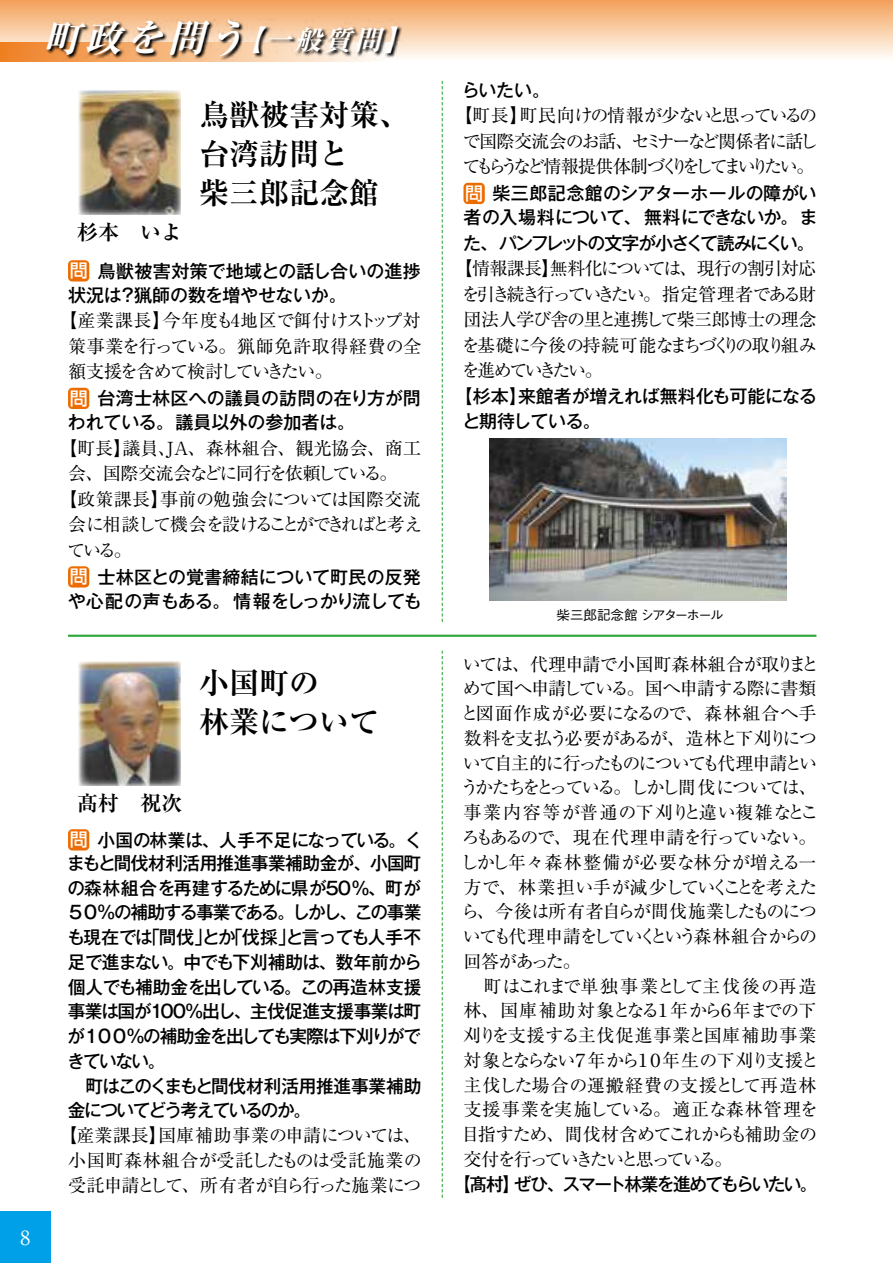
<style>
.page{position:relative;width:893px;height:1263px;background:#fff}
.page>*{position:absolute;margin:0;border:0;box-sizing:border-box;transform-origin:0 0}
.t1{font:700 30px/39px "Ryumin Pr 6 N";color:#000}
.t2{font:italic 700 expanded 27px "Ryumin Pr 6 N";color:#fff}
.t3{font:700 21px "Ryumin Pr 6 N";color:#000}
.t4{font:19.5px "Ryumin Pr 6 N";color:#fff}
.t5{font:18px/24.8px "Ryumin Pr 6 N";letter-spacing:-.065em;color:#000;text-align:justify}
.t6{font:500 18px/24.8px "Gothic MB101 Pr 5";letter-spacing:-.065em;color:#000}
.t7{font:500 18px/23.9px "Gothic MB101 Pr 5";color:#000}
.t8{font:18px/25.5px "Ryumin Pr 6 N";letter-spacing:-.105em;color:#000;text-align:center}
.t9{font:18px/24.8px "Ryumin Pr 6 N";letter-spacing:-.02em;color:#000;text-align:center}
.t10{font:500 18px/23.1px "Gothic MB101 Pr 5";letter-spacing:-.035em;color:#000}
.t11{font:500 18px/23.9px "Gothic MB101 Pr 5";letter-spacing:.015em;color:#000}
.t12{font:500 18px/25.5px "Gothic MB101 Pr 5";letter-spacing:-.015em;color:#000}
.t13{font:500 18px "Gothic MB101 Pr 5";letter-spacing:-.095em;color:#000}
.t14{font:18px "Ryumin Pr 6 N";letter-spacing:.005em;color:#000}
.t15{font:18px "Ryumin Pr 6 N";letter-spacing:-.1em;color:#000}
.t16{font:500 18px "Gothic MB101 Pr 5";letter-spacing:-.115em;color:#000}
.t17{font:18px "Ryumin Pr 6 N";letter-spacing:.02em;color:#000}
.t18{font:500 13.5px "Gothic BBB Pr 6 N";letter-spacing:-.12em;color:#000}
.s1{font-size:37.5px}
.s2{font-family:"UD Shin Go Pro";color:#fff}
.s3{font-family:"Gothic MB101 Pr 5";font-weight:500}
</style>
<div class="page">
<div style="left:0;top:0;width:892px;height:61px;background:linear-gradient(to bottom,#f3a159,#fffefb)"></div>
<svg style="left:0;top:43px;width:395px;height:18px"></svg>
<img style="left:46px;top:19px;width:356px;height:41px">
<div style="left:68px;top:829px;width:21px;height:21px;background:#ed6c00;border-radius:4px"></div>
<div style="left:68px;top:260px;width:21px;height:21px;background:#ed6c00;border-radius:4px"></div>
<div style="left:68px;top:388px;width:21px;height:21px;background:#ed6c00;border-radius:4px"></div>
<div style="left:68px;top:566px;width:21px;height:21px;background:#ed6c00;border-radius:4px"></div>
<hr style="left:68px;top:635px;width:748px;height:2px;background:#2aa738">
<svg style="left:442px;top:651px;width:1px;height:547px"></svg>
<svg style="left:442px;top:81px;width:1px;height:541px"></svg>
<img style="left:79px;top:90px;width:102px;height:125px">
<div style="left:463px;top:183px;width:22px;height:21px;background:#ed6c00;border-radius:4px"></div>
<img style="left:79px;top:661px;width:102px;height:125px">
<img style="left:489px;top:438px;width:298px;height:162px">
<div style="left:0;top:1211px;width:51px;height:52px;background:#00a0e9"></div>
<h2 class="t2" style="left:43px;top:18px;width:380px"><span class="s1">町政を問う</span>【一般質問】</h2>
<p class="t3" style="left:77px;top:215px;width:106px">杉本　いよ</p>
<h1 class="t1" style="left:199px;top:94px;width:212px">鳥獣被害対策、台湾訪問と<br>柴三郎記念館</h1>
<p class="t7" style="left:68px;top:257px;width:354px"><span class="s2">問</span> 鳥獣被害対策で地域との話し合いの進捗状況は？猟師の数を増やせないか。</p>
<p class="t5" style="left:68px;top:307px;width:354px;line-height:25.5px;text-indent:-9px"><span class="s3">【</span>産業課長】今年度も4地区で餌付けストップ対策事業を行っている。猟師免許取得経費の全額支援を含めて検討していきたい。</p>
<p class="t7" style="left:68px;top:385px;width:355px"><span class="s2">問</span>台湾士林区への議員の訪問の在り方が問われている。議員以外の参加者は。</p>
<p class="t14" style="left:59px;top:434px;width:363px">【町長】議員、JA、森林組合、観光協会、商工</p>
<p class="t8" style="left:68px;top:460px;width:331px">会、国際交流会などに同行を依頼している。</p>
<p class="t17" style="left:59px;top:485px;width:363px">【政策課長】事前の勉強会については国際交流</p>
<p class="t15" style="left:68px;top:510px;width:356px">会に相談して機会を設けることができればと考え</p>
<p class="t5" style="left:67px;top:537px;width:66px">ている。</p>
<p class="t7" style="left:68px;top:563px;width:356px"><span class="s2">問</span>士林区との覚書締結について町民の反発や心配の声もある。情報をしっかり流しても</p>
<p class="t4" style="left:21px;top:1222px;width:11px">8</p>
<h1 class="t1" style="left:199px;top:662px;width:181px">小国町の<br>林業について</h1>
<p class="t3" style="left:77px;top:786px;width:106px">髙村　祝次</p>
<p class="t10" style="left:67px;top:827px;width:357px"><span class="s2">問</span>小国の林業は、人手不足になっている。くまもと間伐材利活用推進事業補助金が、小国町</p>
<p class="t6" style="left:67px;top:874px;width:357px">の森林組合を再建するために県が５０％、町が<br>５０％の補助する事業である。しかし、この事業も現在では「間伐」とか「伐採」と言っても人手不足で進まない。中でも下刈補助は、数年前から個人でも補助金を出している。この再造林支援事業は国が100％出し、主伐促進支援事業は町が１００％の補助金を出しても実際は下刈りができていない。<br>　町はこのくまもと間伐材利活用推進事業補助金についてどう考えているのか。</p>
<p class="t9" style="left:59px;top:1122px;width:364px">【産業課長】国庫補助事業の申請については、小国町森林組合が受託したものは受託施業の受託申請として、所有者が自ら行った施業につ</p>
<p class="t10" style="left:462px;top:77px;width:90px">らいたい。</p>
<p class="t8" style="left:454px;top:102px;width:365px">【町長】町民向けの情報が少ないと思っているので国際交流会のお話、セミナーなど関係者に話してもらうなど情報提供体制づくりをしてまいりたい。</p>
<p class="t11" style="left:463px;top:180px;width:356px"><span class="s2">問</span>柴三郎記念館のシアターホールの障がい者の入場料について、無料にできないか。ま</p>
<p class="t16" style="left:463px;top:228px;width:353px">た、パンフレットの文字が小さくて読みにくい。</p>
<p class="t5" style="left:462px;top:255px;width:357px;line-height:25.5px;text-indent:-7px">【情報課長】無料化については、現行の割引対応を引き続き行っていきたい。指定管理者である財団法人学び舎の里と連携して柴三郎博士の理念を基礎に今後の持続可能なまちづくりの取り組みを進めていきたい。</p>
<p class="t12" style="left:462px;top:382px;width:356px;text-indent:-8px">【杉本】来館者が増えれば無料化も可能になると期待している。</p>
<p class="t18" style="left:557px;top:604px;width:169px">柴三郎記念館 シアターホール</p>
<p class="t5" style="left:461px;top:651px;width:360px;text-align:left">いては、代理申請で小国町森林組合が取りまとめて国へ申請している。国へ申請する際に書類と図面作成が必要になるので、森林組合へ手数料を支払う必要があるが、造林と下刈りについて自主的に行ったものについても代理申請というかたちをとっている。しかし間伐については、事業内容等が普通の下刈りと違い複雑なところもあるので、現在代理申請を行っていない。しかし年々森林整備が必要な林分が増える一方で、林業担い手が減少していくことを考えたら、今後は所有者自らが間伐施業したものについても代理申請をしていくという森林組合からの回答があった。<br>　町はこれまで単独事業として主伐後の再造林、国庫補助対象となる１年から６年までの下刈りを支援する主伐促進事業と国庫補助事業対象とならない７年から１０年生の下刈り支援と主伐した場合の運搬経費の支援として再造林支援事業を実施している。適正な森林管理を目指すため、間伐材含めてこれからも補助金の交付を行っていきたいと思っている。</p>
<p class="t13" style="left:453px;top:1169px;width:366px">【髙村】ぜひ、スマート林業を進めてもらいたい。</p>
</div>
